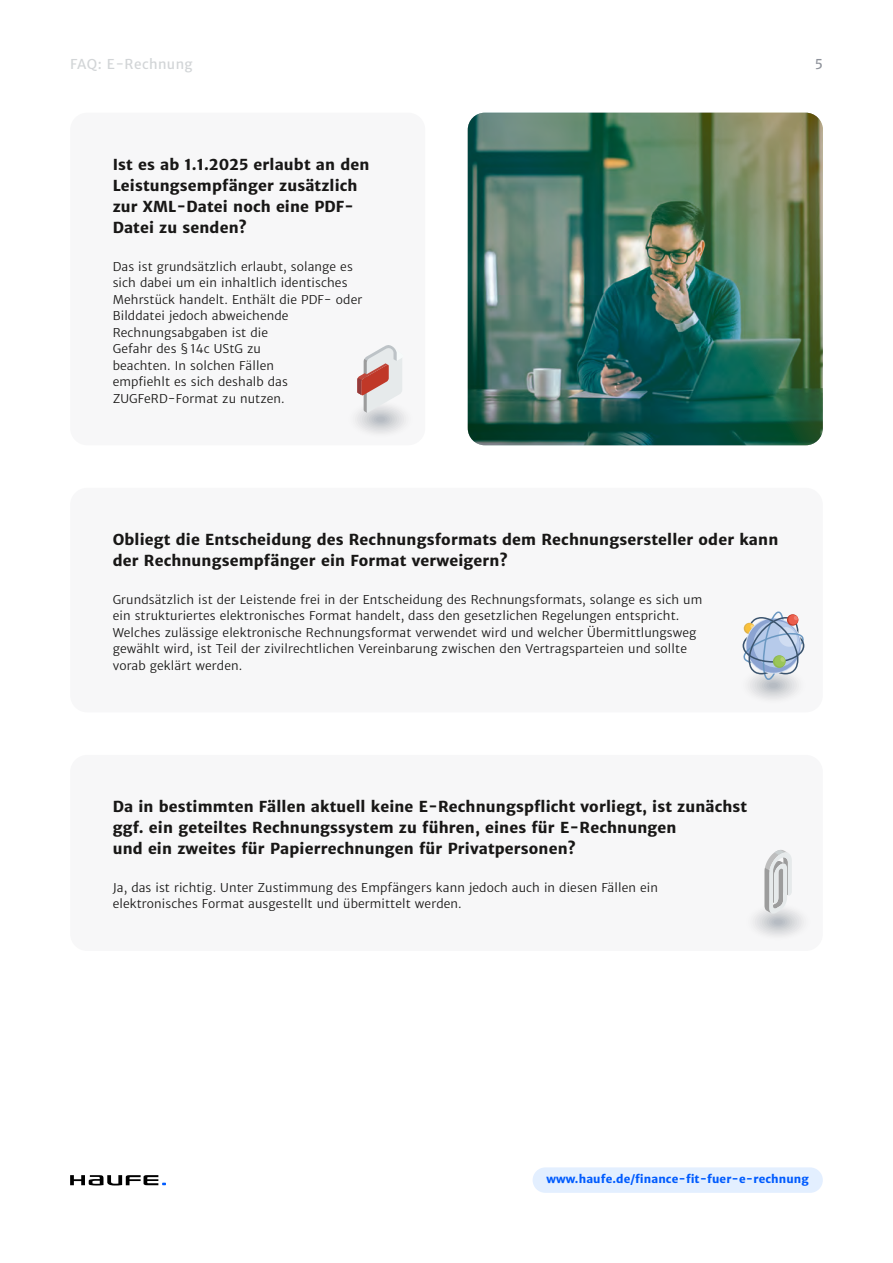
<style>
.page{position:relative;width:893px;height:1263px;background:#fff}
.page>*{position:absolute;margin:0;border:0;box-sizing:border-box;transform-origin:0 0}
.t1{font:700 15px/21px "Haufe Merriweather Sans";letter-spacing:.01em;color:#181716}
.t2{font:13.5px "Haufe Merriweather Sans";letter-spacing:.03em;color:#d2d5d7}
.t3{font:13.5px "Haufe Merriweather Sans";color:#8f939b}
.t4{font:12px/16.5px "Haufe Merriweather Sans Lt";letter-spacing:.01em;color:#181716}
.t5{font:700 11.25px "Haufe Merriweather Sans";letter-spacing:.01em;color:#005bfe}
</style>
<div class="page">
<div style="left:70px;top:113px;width:355px;height:332px;background:#f7f7f8;border-radius:17px"></div>
<div style="left:70px;top:488px;width:753px;height:224px;background:#f7f7f8;border-radius:17px"></div>
<div style="left:70px;top:755px;width:753px;height:196px;background:#f7f7f8;border-radius:17px"></div>
<svg style="left:754px;top:850px;width:48px;height:86px"></svg>
<svg style="left:357px;top:345px;width:47px;height:88px"></svg>
<img style="left:468px;top:113px;width:355px;height:332px;border-radius:17px">
<svg style="left:742px;top:611px;width:63px;height:88px"></svg>
<div style="left:533px;top:1167px;width:290px;height:26px;background:#e3efff;border-radius:13px"></div>
<svg style="left:70px;top:1175px;width:96px;height:10px"></svg>
<p class="t2" style="left:70px;top:56px;width:124px">FAQ: E-Rechnung</p>
<p class="t3" style="left:815px;top:56px;width:10px">5</p>
<p class="t1" style="left:113px;top:154px;width:258px">Ist es ab 1.1.2025 erlaubt an den<br>Leistungsempfänger zusätzlich zur XML-Datei noch eine PDF-<br>Datei zu senden?</p>
<p class="t4" style="left:113px;top:258px;width:251px">Das ist grundsätzlich erlaubt, solange es sich dabei um ein inhaltlich identisches<br>Mehrstück handelt. Enthält die PDF- oder<br>Bilddatei jedoch abweichende<br>Rechnungsabgaben ist die<br>Gefahr des § 14c UStG zu<br>beachten. In solchen Fällen<br>empfiehlt es sich deshalb das<br>ZUGFeRD-Format zu nutzen.</p>
<p class="t1" style="left:113px;top:529px;width:667px">Obliegt die Entscheidung des Rechnungsformats dem Rechnungsersteller oder kann der Rechnungsempfänger ein Format verweigern?</p>
<p class="t4" style="left:113px;top:591px;width:591px">Grundsätzlich ist der Leistende frei in der Entscheidung des Rechnungsformats, solange es sich um ein strukturiertes elektronisches Format handelt, dass den gesetzlichen Regelungen entspricht.<br>Welches zulässige elektronische Rechnungsformat verwendet wird und welcher Übermittlungsweg gewählt wird, ist Teil der zivilrechtlichen Vereinbarung zwischen den Vertragsparteien und sollte vorab geklärt werden.</p>
<p class="t1" style="left:113px;top:796px;width:636px">Da in bestimmten Fällen aktuell keine E-Rechnungspflicht vorliegt, ist zunächst ggf. ein geteiltes Rechnungssystem zu führen, eines für E-Rechnungen<br>und ein zweites für Papierrechnungen für Privatpersonen?</p>
<p class="t4" style="left:113px;top:879px;width:547px">Ja, das ist richtig. Unter Zustimmung des Empfängers kann jedoch auch in diesen Fällen ein elektronisches Format ausgestellt und übermittelt werden.</p>
<p class="t5" style="left:547px;top:1172px;width:264px">www.haufe.de/finance-fit-fuer-e-rechnung</p>
</div>
